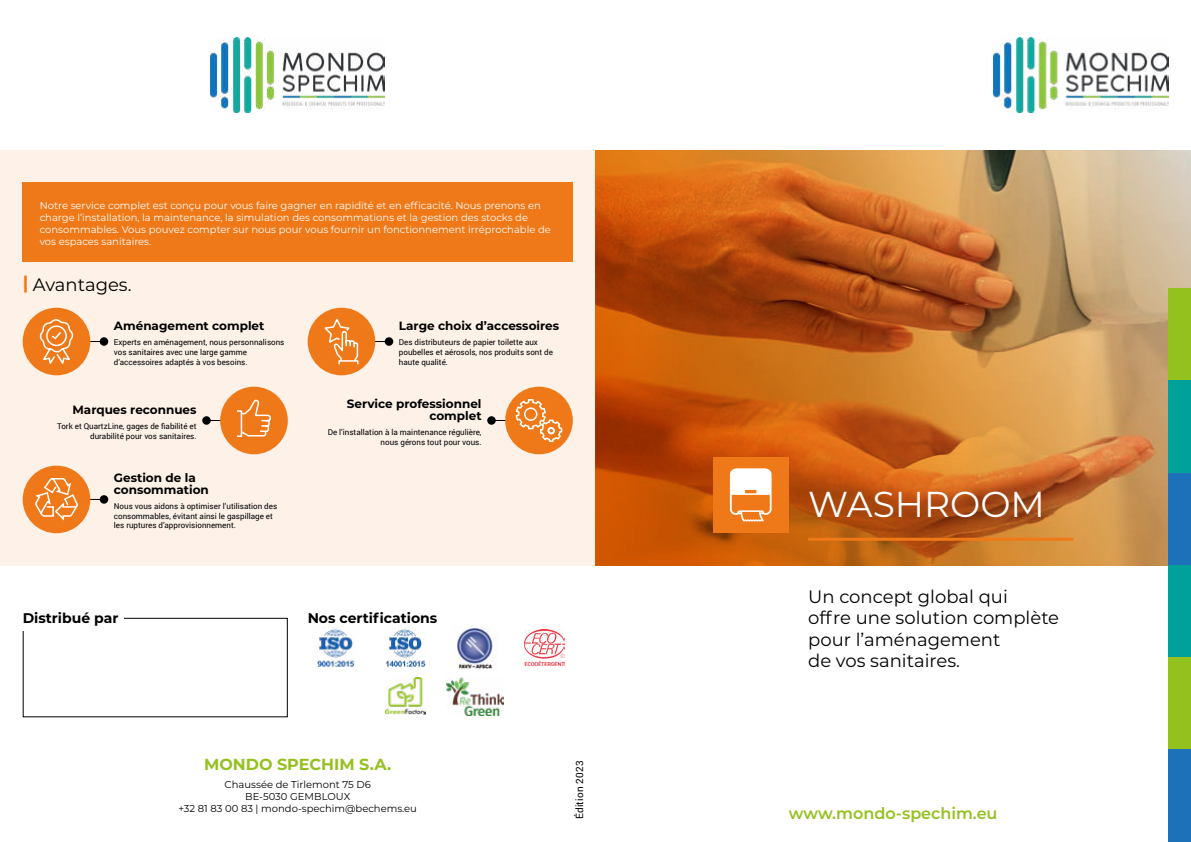
<style>
.page{position:relative;width:1191px;height:842px;background:#fff}
.page>*{position:absolute;margin:0;border:0;box-sizing:border-box;transform-origin:0 0}
.t1{font:36px "Montserrat";color:#fff}
.t2{font:18px/21.6px "Montserrat";color:#000}
.t3{font:600 16px "Montserrat";color:#95c11f}
.t4{font:700 16px "Montserrat";color:#95c11f}
.t5{font:700 14px "Montserrat";color:#000}
.t6{font:700 12px/12px "Montserrat";color:#000;text-align:right}
.t7{font:10px/12px "Montserrat";color:#fff}
.t8{font:10px/12px "Montserrat";color:#000;text-align:center}
.t9{font:10px "Roboto";letter-spacing:.025em;color:#000}
.t10{font:8px/9.6px "Roboto";color:#000}
.s1{font-weight:700;color:#ef7918}
</style>
<div class="page">
<img style="left:993px;top:38px;width:175px;height:74px">
<img style="left:595px;top:150px;width:596px;height:415px">
<div style="left:713px;top:457px;width:75px;height:75px;background:#ef7918"></div>
<svg style="left:730px;top:468px;width:41px;height:53px"></svg>
<hr style="left:808px;top:538px;width:265px;height:3px;background:#ef7918">
<div style="left:1168px;top:289px;width:23px;height:92px;background:#95c11f"></div>
<div style="left:1168px;top:381px;width:23px;height:92px;background:#00a19a"></div>
<div style="left:1168px;top:473px;width:23px;height:92px;background:#1d71b8"></div>
<div style="left:1168px;top:565px;width:23px;height:92px;background:#00a19a"></div>
<div style="left:1168px;top:657px;width:23px;height:93px;background:#95c11f"></div>
<div style="left:1168px;top:750px;width:23px;height:92px;background:#1d71b8"></div>
<div style="left:23px;top:618px;width:265px;height:99px;border:1px solid #000"></div>
<div style="left:23px;top:609px;width:101px;height:22px;background:#fff"></div>
<img style="left:316px;top:629px;width:38px;height:38px">
<img style="left:385px;top:627px;width:42px;height:40px">
<img style="left:456px;top:627px;width:42px;height:42px">
<img style="left:524px;top:630px;width:41px;height:36px">
<img style="left:385px;top:678px;width:40px;height:36px">
<img style="left:446px;top:677px;width:57px;height:38px">
<div style="left:0;top:150px;width:595px;height:415px;background:#fdf1e8"></div>
<div style="left:100px;top:337px;width:8px;height:9px;background:#000;border-radius:50%"></div>
<div style="left:23px;top:308px;width:67px;height:67px;background:#ef7918;border-radius:50%"></div>
<svg style="left:39px;top:317px;width:66px;height:50px"></svg>
<div style="left:385px;top:337px;width:8px;height:9px;background:#000;border-radius:50%"></div>
<div style="left:308px;top:308px;width:67px;height:67px;background:#ef7918;border-radius:50%"></div>
<svg style="left:324px;top:316px;width:66px;height:50px"></svg>
<div style="left:202px;top:416px;width:9px;height:9px;background:#000;border-radius:50%"></div>
<div style="left:220px;top:387px;width:68px;height:67px;background:#ef7918;border-radius:50%"></div>
<svg style="left:205px;top:399px;width:66px;height:39px"></svg>
<div style="left:487px;top:416px;width:9px;height:9px;background:#000;border-radius:50%"></div>
<div style="left:505px;top:387px;width:68px;height:67px;background:#ef7918;border-radius:50%"></div>
<svg style="left:490px;top:398px;width:73px;height:45px"></svg>
<div style="left:100px;top:495px;width:8px;height:9px;background:#000;border-radius:50%"></div>
<div style="left:23px;top:466px;width:67px;height:67px;background:#ef7918;border-radius:50%"></div>
<svg style="left:35px;top:477px;width:70px;height:45px"></svg>
<div style="left:23px;top:182px;width:550px;height:80px;background:#ef7918"></div>
<img style="left:210px;top:38px;width:175px;height:74px">
<p class="t7" style="left:40px;top:199px;width:513px">Notre service complet est conçu pour vous faire gagner en rapidité et en efficacité. Nous prenons en charge l’installation, la maintenance, la simulation des consommations et la gestion des stocks de consommables. Vous pouvez compter sur nous pour vous fournir un fonctionnement irréprochable de vos espaces sanitaires.</p>
<h2 class="t2" style="left:23px;top:273px;width:110px"><span class="s1">|</span> Avantages.</h2>
<h3 class="t6" style="left:114px;top:319px;width:152px">Aménagement complet</h3>
<p class="t10" style="left:114px;top:337px;width:172px">Experts en aménagement, nous personnalisons vos sanitaires avec une large gamme d’accessoires adaptés à vos besoins.</p>
<h3 class="t6" style="left:72px;top:403px;width:126px">Marques reconnues</h3>
<p class="t10" style="left:57px;top:421px;width:141px;text-align:right">Tork et QuartzLine, gages de fiabilité et durabilité pour vos sanitaires.</p>
<h3 class="t6" style="left:114px;top:471px;width:96px;text-align:left">Gestion de la consommation</h3>
<p class="t10" style="left:114px;top:501px;width:165px">Nous vous aidons à optimiser l’utilisation des consommables, évitant ainsi le gaspillage et les ruptures d’approvisionnement.</p>
<h3 class="t6" style="left:399px;top:319px;width:162px">Large choix d’accessoires</h3>
<p class="t10" style="left:399px;top:337px;width:156px">Des distributeurs de papier toilette aux poubelles et aérosols, nos produits sont de haute qualité.</p>
<h3 class="t6" style="left:347px;top:397px;width:136px">Service professionnel complet</h3>
<p class="t10" style="left:328px;top:427px;width:155px;text-align:right">De l’installation à la maintenance régulière, nous gérons tout pour vous.</p>
<h3 class="t5" style="left:23px;top:608px;width:97px">Distribué par</h3>
<h3 class="t5" style="left:308px;top:608px;width:131px">Nos certifications</h3>
<h3 class="t4" style="left:204px;top:753px;width:189px">MONDO SPECHIM S.A.</h3>
<p class="t8" style="left:178px;top:778px;width:240px">Chaussée de Tirlemont 75 D6<br>BE-5030 GEMBLOUX<br>+32 81 83 00 83 | mondo-spechim@bechems.eu</p>
<p class="t9" style="left:572px;top:819px;width:61px;rotate:-90deg">Édition 2023</p>
<h1 class="t1" style="left:808px;top:479px;width:238px">WASHROOM</h1>
<h2 class="t2" style="left:808px;top:585px;width:252px">Un concept global qui<br>offre une solution complète pour l’aménagement<br>de vos sanitaires.</h2>
<h3 class="t3" style="left:789px;top:802px;width:210px">www.mondo-spechim.eu</h3>
</div>
